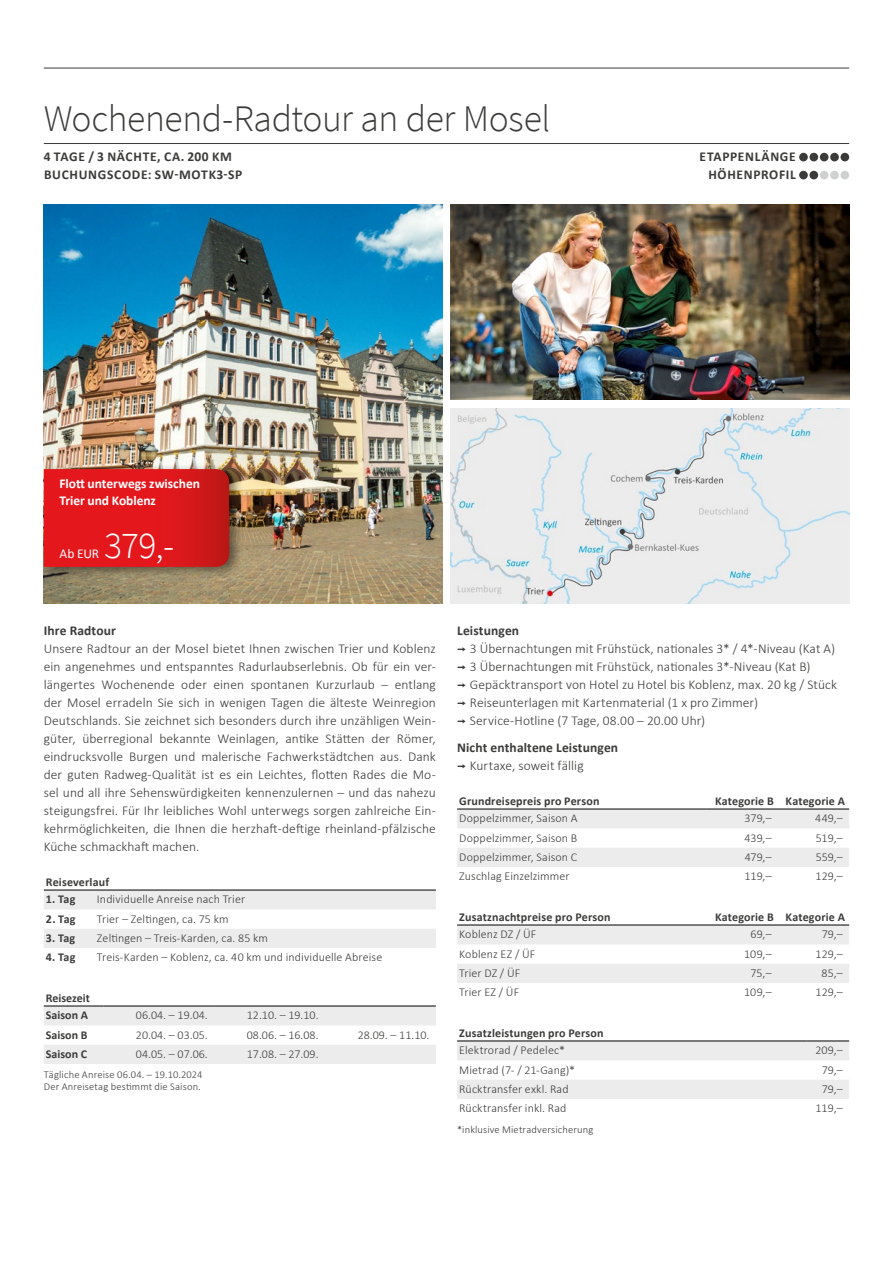
<style>
.page{position:relative;width:893px;height:1263px;background:#fff}
.page>*{position:absolute;margin:0;border:0;box-sizing:border-box;transform-origin:0 0}
.t1{font:300 37.5px "Source Sans Pro";letter-spacing:-.01em;color:#3b3b3a}
.t2{font:300 37.5px "Source Sans Pro";color:#fff}
.t3{font:300 13.5px/18px "Calibri";letter-spacing:.005em;color:#3b3b3a;text-align:justify}
.t4{font:700 13.5px/18px "Calibri";letter-spacing:.04em;color:#3b3b3a}
.t5{font:700 13.5px/18px "Calibri";letter-spacing:.01em;color:#3b3b3a}
.t6{font:700 13.5px/17.2px "Calibri";letter-spacing:-.005em;color:#fff}
.t7{font:13.5px "Calibri";color:#fff}
.t8{font:300 12px "Calibri";letter-spacing:.01em;color:#3b3b3a}
.t9{font:700 12px/17.7px "Calibri";letter-spacing:.015em;color:#3b3b3a}
.t10{font:300 10.5px/12px "Calibri";letter-spacing:.015em;color:#3b3b3a}
.s1{font-weight:700}
.s2{font-family:"Interstate";font-weight:400}
.s3{font-weight:300}
</style>
<div class="page">
<img style="left:44px;top:204px;width:398px;height:400px">
<img style="left:451px;top:204px;width:398px;height:196px">
<img style="left:451px;top:408px;width:398px;height:196px">
<div style="left:40px;top:463px;width:204px;height:116px;background:#000;opacity:.45"></div>
<svg style="left:44px;top:469px;width:185px;height:98px;background:#dc171b"></svg>
<hr style="left:44px;top:143px;width:805px;height:1px;background:#3b3b3a">
<hr style="left:44px;top:68px;width:805px;height:1px;background:#3b3b3a">
<div style="left:799px;top:153px;width:9px;height:8px;background:#3b3b3a;border-radius:50%"></div>
<div style="left:809px;top:153px;width:9px;height:8px;background:#3b3b3a;border-radius:50%"></div>
<div style="left:820px;top:153px;width:8px;height:8px;background:#3b3b3a;border-radius:50%"></div>
<div style="left:830px;top:153px;width:9px;height:8px;background:#3b3b3a;border-radius:50%"></div>
<div style="left:840px;top:153px;width:9px;height:8px;background:#3b3b3a;border-radius:50%"></div>
<div style="left:799px;top:171px;width:9px;height:8px;background:#3b3b3a;border-radius:50%"></div>
<div style="left:809px;top:171px;width:9px;height:8px;background:#3b3b3a;border-radius:50%"></div>
<div style="left:820px;top:171px;width:8px;height:8px;background:#cfd0d0;border-radius:50%"></div>
<div style="left:830px;top:171px;width:9px;height:8px;background:#cfd0d0;border-radius:50%"></div>
<div style="left:840px;top:171px;width:9px;height:8px;background:#cfd0d0;border-radius:50%"></div>
<svg style="left:44px;top:891px;width:392px;height:57px"></svg>
<hr style="left:44px;top:890px;width:51px;height:1px;background:#000">
<hr style="left:95px;top:890px;width:341px;height:1px;background:#000">
<svg style="left:44px;top:1007px;width:392px;height:57px"></svg>
<hr style="left:44px;top:1006px;width:59px;height:1px;background:#000">
<hr style="left:103px;top:1006px;width:111px;height:1px;background:#000">
<hr style="left:214px;top:1006px;width:111px;height:1px;background:#000">
<hr style="left:325px;top:1006px;width:111px;height:1px;background:#000">
<svg style="left:457px;top:810px;width:392px;height:57px"></svg>
<hr style="left:457px;top:809px;width:250px;height:1px;background:#000">
<hr style="left:707px;top:809px;width:71px;height:1px;background:#000">
<hr style="left:778px;top:809px;width:71px;height:1px;background:#000">
<svg style="left:457px;top:926px;width:392px;height:57px"></svg>
<hr style="left:457px;top:925px;width:250px;height:1px;background:#000">
<hr style="left:707px;top:925px;width:71px;height:1px;background:#000">
<hr style="left:778px;top:925px;width:71px;height:1px;background:#000">
<svg style="left:457px;top:1042px;width:392px;height:57px"></svg>
<hr style="left:457px;top:1041px;width:349px;height:1px;background:#000">
<hr style="left:806px;top:1041px;width:43px;height:1px;background:#000">
<h1 class="t1" style="left:44px;top:96px;width:508px">Wochenend-Radtour an der Mosel</h1>
<p class="t4" style="left:44px;top:147px;width:200px">4 TAGE / 3 NÄCHTE, CA. 200 KM<br>BUCHUNGSCODE: SW-MOTK3-SP</p>
<p class="t6" style="left:60px;top:474px;width:142px">Flott unterwegs zwischen<br>Trier und Koblenz</p>
<h1 class="t2" style="left:104px;top:522px;width:72px">379,-</h1>
<p class="t7" style="left:60px;top:544px;width:41px">Ab EUR</p>
<p class="t4" style="left:700px;top:147px;width:98px;text-align:right">ETAPPENLÄNGE<br>HÖHENPROFIL</p>
<p class="t5" style="left:44px;top:621px;width:74px">Ihre Radtour</p>
<p class="t3" style="left:44px;top:640px;width:394px">Unsere Radtour an der Mosel bietet Ihnen zwischen Trier und Koblenz ein angenehmes und entspanntes Radurlaubserlebnis. Ob für ein ver&shy;längertes Wochenende oder einen spontanen Kurzurlaub – entlang der Mosel erradeln Sie sich in wenigen Tagen die älteste Weinregion Deutschlands. Sie zeichnet sich besonders durch ihre unzähligen Wein&shy;güter, überregional bekannte Weinlagen, antike Stätten der Römer, eindrucksvolle Burgen und malerische Fachwerkstädtchen aus. Dank der guten Radweg-Qualität ist es ein Leichtes, flotten Rades die Mo&shy;sel und all ihre Sehenswürdigkeiten kennenzulernen – und das nahezu steigungsfrei. Für Ihr leibliches Wohl unterwegs sorgen zahlreiche Ein&shy;kehrmöglichkeiten, die Ihnen die herzhaft-deftige rheinland-pfälzische Küche schmackhaft machen.</p>
<p class="t9" style="left:46px;top:872px;width:65px">Reiseverlauf</p>
<p class="t9" style="left:46px;top:890px;width:31px">1. Tag</p>
<p class="t8" style="left:97px;top:892px;width:150px">Individuelle Anreise nach Trier</p>
<p class="t9" style="left:46px;top:909px;width:31px">2. Tag</p>
<p class="t8" style="left:97px;top:911px;width:133px">Trier – Zeltingen, ca. 75 km</p>
<p class="t9" style="left:46px;top:929px;width:31px">3. Tag</p>
<p class="t8" style="left:97px;top:930px;width:173px">Zeltingen – Treis-Karden, ca. 85 km</p>
<p class="t9" style="left:46px;top:948px;width:31px">4. Tag</p>
<p class="t8" style="left:97px;top:950px;width:287px">Treis-Karden – Koblenz, ca. 40 km und individuelle Abreise</p>
<p class="t9" style="left:46px;top:988px;width:45px">Reisezeit<br>Saison A</p>
<p class="t8" style="left:136px;top:1008px;width:73px">06.04. – 19.04.</p>
<p class="t8" style="left:247px;top:1008px;width:73px">12.10. – 19.10.</p>
<p class="t9" style="left:46px;top:1025px;width:43px">Saison B</p>
<p class="t8" style="left:136px;top:1027px;width:73px">20.04. – 03.05.</p>
<p class="t8" style="left:247px;top:1027px;width:73px">08.06. – 16.08.</p>
<p class="t8" style="left:358px;top:1027px;width:73px">28.09. – 11.10.</p>
<p class="t9" style="left:46px;top:1045px;width:43px">Saison C</p>
<p class="t8" style="left:136px;top:1046px;width:73px">04.05. – 07.06.</p>
<p class="t8" style="left:247px;top:1046px;width:73px">17.08. – 27.09.</p>
<p class="t10" style="left:44px;top:1069px;width:160px">Tägliche Anreise 06.04. – 19.10.2024<br>Der Anreisetag bestimmt die Saison.</p>
<p class="t3" style="left:457px;top:622px;width:381px;text-align:left"><span class="s1">Leistungen<br></span><span class="s2">¬</span> 3 Übernachtungen mit Frühstück, nationales 3* / 4*-Niveau (Kat A) <span class="s2">¬</span> 3 Übernachtungen mit Frühstück, nationales 3*-Niveau (Kat B)<br><span class="s2">¬</span> Gepäcktransport von Hotel zu Hotel bis Koblenz, max. 20 kg / Stück <span class="s2">¬</span> Reiseunterlagen mit Kartenmaterial (1 x pro Zimmer)<br><span class="s2">¬</span> Service-Hotline (7 Tage, 08.00 – 20.00 Uhr)</p>
<p class="t5" style="left:457px;top:738px;width:163px">Nicht enthaltene Leistungen <span class="s2">¬</span> <span class="s3">Kurtaxe, soweit fällig</span></p>
<p class="t9" style="left:459px;top:791px;width:142px">Grundreisepreis pro Person</p>
<p class="t9" style="left:715px;top:791px;width:131px">Kategorie B Kategorie A</p>
<p class="t8" style="left:459px;top:811px;width:120px">Doppelzimmer, Saison A</p>
<p class="t8" style="left:745px;top:811px;width:29px">379,–</p>
<p class="t8" style="left:815px;top:811px;width:29px">449,–</p>
<p class="t8" style="left:459px;top:830px;width:120px">Doppelzimmer, Saison B</p>
<p class="t8" style="left:744px;top:830px;width:29px">439,–</p>
<p class="t8" style="left:816px;top:830px;width:28px">519,–</p>
<p class="t8" style="left:459px;top:849px;width:120px">Doppelzimmer, Saison C</p>
<p class="t8" style="left:745px;top:849px;width:28px">479,–</p>
<p class="t8" style="left:816px;top:849px;width:29px">559,–</p>
<p class="t8" style="left:459px;top:869px;width:112px">Zuschlag Einzelzimmer</p>
<p class="t8" style="left:744px;top:869px;width:29px">119,–</p>
<p class="t8" style="left:815px;top:869px;width:29px">129,–</p>
<p class="t9" style="left:459px;top:907px;width:153px">Zusatznachtpreise pro Person</p>
<p class="t9" style="left:715px;top:907px;width:131px">Kategorie B Kategorie A</p>
<p class="t8" style="left:459px;top:927px;width:79px">Koblenz DZ / ÜF</p>
<p class="t8" style="left:751px;top:927px;width:23px">69,–</p>
<p class="t8" style="left:822px;top:927px;width:23px">79,–</p>
<p class="t8" style="left:459px;top:946px;width:78px">Koblenz EZ / ÜF</p>
<p class="t8" style="left:744px;top:946px;width:29px">109,–</p>
<p class="t8" style="left:815px;top:946px;width:29px">129,–</p>
<p class="t8" style="left:459px;top:965px;width:62px">Trier DZ / ÜF</p>
<p class="t8" style="left:750px;top:965px;width:23px">75,–</p>
<p class="t8" style="left:821px;top:965px;width:23px">85,–</p>
<p class="t8" style="left:459px;top:985px;width:61px">Trier EZ / ÜF</p>
<p class="t8" style="left:744px;top:985px;width:29px">109,–</p>
<p class="t8" style="left:815px;top:985px;width:29px">129,–</p>
<p class="t9" style="left:459px;top:1023px;width:146px">Zusatzleistungen pro Person</p>
<p class="t8" style="left:459px;top:1043px;width:107px">Elektrorad / Pedelec*</p>
<p class="t8" style="left:815px;top:1043px;width:29px">209,–</p>
<p class="t8" style="left:459px;top:1062px;width:117px">Mietrad (7- / 21-Gang)*</p>
<p class="t8" style="left:822px;top:1062px;width:23px">79,–</p>
<p class="t8" style="left:459px;top:1081px;width:111px">Rücktransfer exkl. Rad</p>
<p class="t8" style="left:822px;top:1081px;width:23px">79,–</p>
<p class="t8" style="left:459px;top:1101px;width:109px">Rücktransfer inkl. Rad</p>
<p class="t8" style="left:816px;top:1101px;width:29px">119,–</p>
<p class="t10" style="left:457px;top:1123px;width:138px">*inklusive Mietradversicherung</p>
</div>
